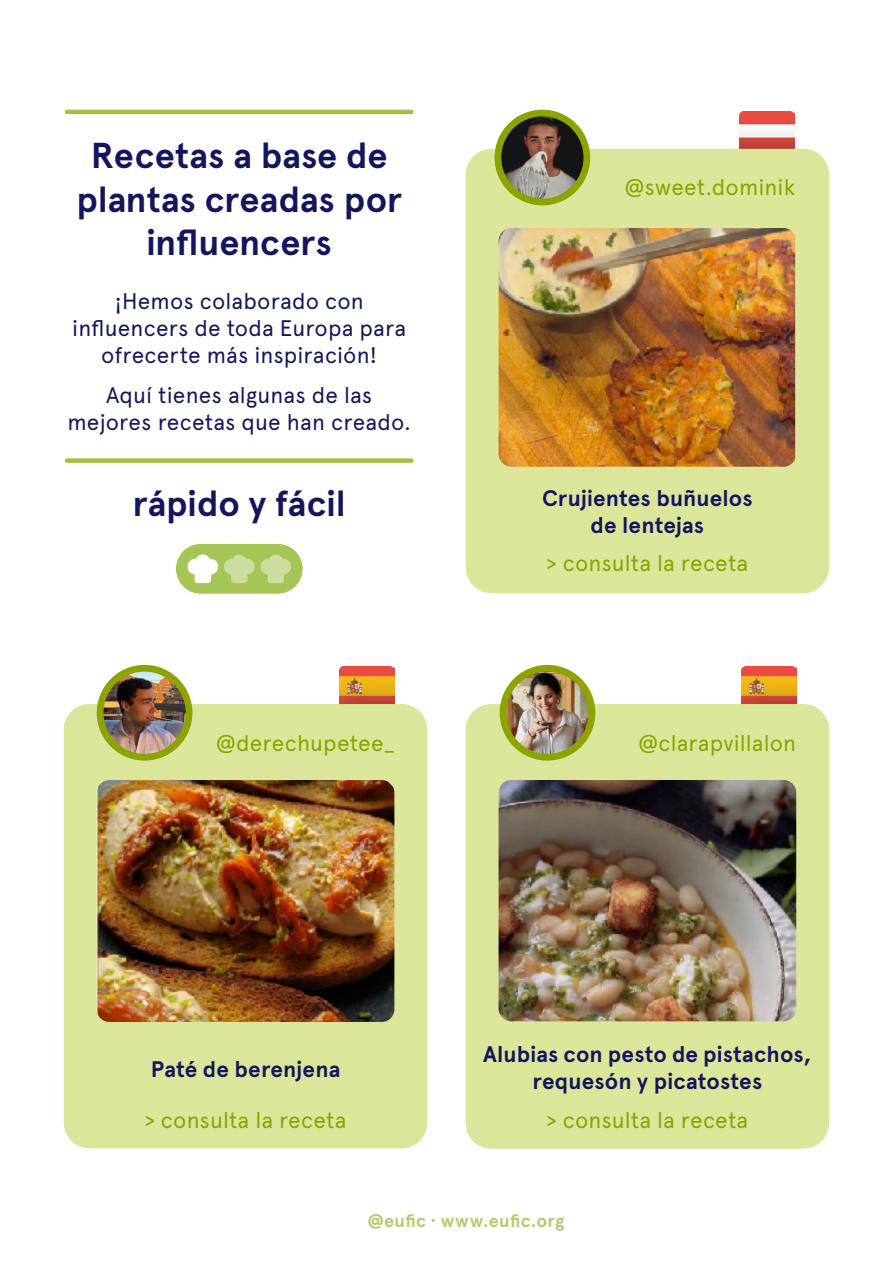
<style>
.page{position:relative;width:893px;height:1276px;background:#fff}
.page>*{position:absolute;margin:0;border:0;box-sizing:border-box;transform-origin:0 0}
.section_titles{font:700 36px/43.2px "Apercu Pro";color:#14165d;text-align:center}
.intro_-_text{font:22.5px/27px "Apercu Pro";letter-spacing:.005em;color:#14165d;text-align:center}
.corps{font:22.5px "Apercu Pro";letter-spacing:.005em;color:#8ca300}
.corps-2{font:700 22.5px/27px "Apercu Pro";letter-spacing:.005em;color:#14165d;text-align:center}
.t1{font:700 18px "Apercu Pro";letter-spacing:.02em;color:#bac76d}
</style>
<div class="page">
<div style="left:67px;top:458px;width:344px;height:5px;background:#abbc45"></div>
<hr style="left:67px;top:110px;width:344px;height:4px;background:#abbc45">
<img style="left:740px;top:111px;width:54px;height:38px">
<div style="left:466px;top:149px;width:363px;height:444px;background:#dbe69a;border-radius:26px"></div>
<img style="left:499px;top:228px;width:296px;height:239px">
<img style="left:498px;top:113px;width:89px;height:89px;border-radius:44px">
<div style="left:494px;top:110px;width:96px;height:95px;border:7px solid #8ca300;border-radius:50%"></div>
<img style="left:176px;top:544px;width:126px;height:49px">
<img style="left:742px;top:666px;width:54px;height:38px">
<div style="left:466px;top:704px;width:363px;height:444px;background:#dbe69a;border-radius:26px"></div>
<img style="left:499px;top:780px;width:297px;height:241px">
<img style="left:503px;top:668px;width:89px;height:89px;border-radius:44px">
<div style="left:500px;top:665px;width:95px;height:95px;border:7px solid #8ca300;border-radius:50%"></div>
<img style="left:340px;top:666px;width:54px;height:38px">
<div style="left:64px;top:704px;width:363px;height:444px;background:#dbe69a;border-radius:26px"></div>
<img style="left:97px;top:780px;width:297px;height:242px">
<img style="left:100px;top:668px;width:89px;height:89px;border-radius:44px">
<div style="left:97px;top:665px;width:95px;height:95px;border:7px solid #8ca300;border-radius:50%"></div>
<p class="section_titles" style="left:76px;top:132px;width:327px">Recetas a base de plantas creadas por influencers</p>
<p class="intro_-_text" style="left:72px;top:285px;width:335px">¡Hemos colaborado con influencers de toda Europa para ofrecerte más inspiración!</p>
<p class="intro_-_text" style="left:67px;top:379px;width:345px">Aquí tienes algunas de las mejores recetas que han creado.</p>
<p class="section_titles" style="left:133px;top:479px;width:215px">rápido y fácil</p>
<p class="corps" style="left:215px;top:726px;width:180px">@derechupetee_</p>
<p class="corps" style="left:624px;top:170px;width:173px">@sweet.dominik</p>
<p class="corps-2" style="left:542px;top:482px;width:212px">Crujientes buñuelos de lentejas</p>
<p class="corps" style="left:547px;top:547px;width:203px">&gt; consulta la receta</p>
<p class="corps" style="left:638px;top:726px;width:160px">@clarapvillalon</p>
<p class="corps-2" style="left:151px;top:1053px;width:191px">Paté de berenjena</p>
<p class="corps" style="left:145px;top:1103px;width:203px">&gt; consulta la receta</p>
<p class="corps-2" style="left:483px;top:1039px;width:330px">Alubias con pesto de pistachos, requesón y picatostes</p>
<p class="corps" style="left:547px;top:1103px;width:203px">&gt; consulta la receta</p>
<p class="t1" style="left:368px;top:1207px;width:198px">@eufic · www.eufic.org</p>
</div>
